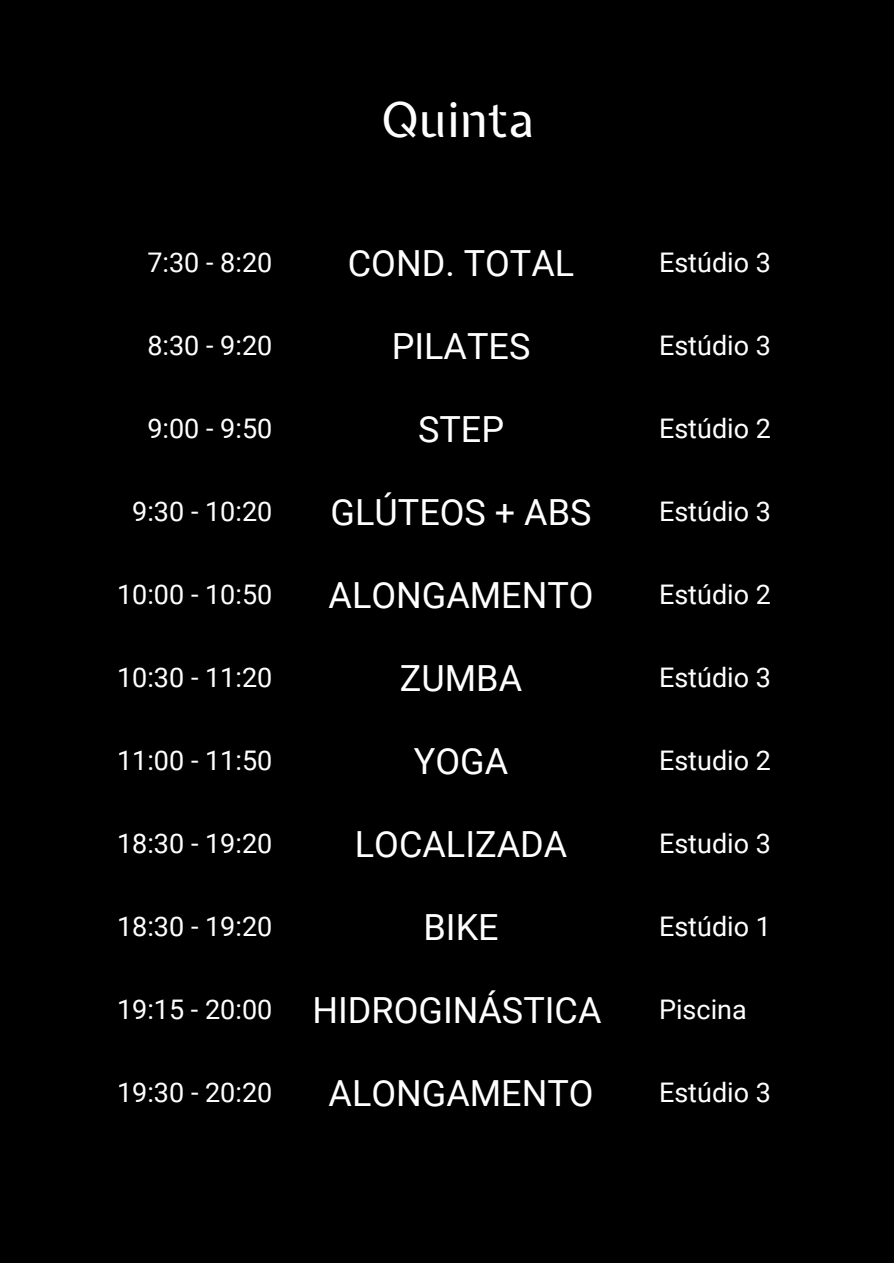
<style>
.page{position:relative;width:894px;height:1264px;background:#fff}
.page>*{position:absolute;margin:0;border:0;box-sizing:border-box;transform-origin:0 0}
.t1{font:48px "Expletus Sans";color:#fff}
.t2{font:36px "Roboto";color:#fff}
.t3{font:27px "Roboto";color:#fff}
</style>
<div class="page">
<div style="left:0;top:0;width:893px;height:1261px;background:#000"></div>
<h1 class="t1" style="left:381px;top:88px;width:154px">Quinta</h1>
<h2 class="t3" style="left:147px;top:247px;width:126px">7:30 - 8:20</h2>
<p class="t2" style="left:348px;top:243px;width:228px">COND. TOTAL</p>
<p class="t3" style="left:659px;top:247px;width:113px">Estúdio 3</p>
<h2 class="t3" style="left:147px;top:330px;width:126px">8:30 - 9:20</h2>
<p class="t2" style="left:391px;top:326px;width:140px">PILATES</p>
<p class="t3" style="left:659px;top:330px;width:113px">Estúdio 3</p>
<h2 class="t3" style="left:147px;top:413px;width:126px">9:00 - 9:50</h2>
<p class="t2" style="left:418px;top:408px;width:87px">STEP</p>
<p class="t3" style="left:659px;top:413px;width:113px">Estúdio 2</p>
<h2 class="t3" style="left:132px;top:496px;width:141px">9:30 - 10:20</h2>
<p class="t2" style="left:330px;top:491px;width:262px">GLÚTEOS + ABS</p>
<p class="t3" style="left:659px;top:496px;width:113px">Estúdio 3</p>
<h2 class="t3" style="left:117px;top:579px;width:157px">10:00 - 10:50</h2>
<p class="t2" style="left:328px;top:574px;width:266px">ALONGAMENTO</p>
<p class="t3" style="left:659px;top:579px;width:113px">Estúdio 2</p>
<h2 class="t3" style="left:117px;top:662px;width:157px">10:30 - 11:20</h2>
<p class="t2" style="left:400px;top:657px;width:124px">ZUMBA</p>
<p class="t3" style="left:659px;top:662px;width:113px">Estúdio 3</p>
<h2 class="t3" style="left:117px;top:745px;width:157px">11:00 - 11:50</h2>
<p class="t2" style="left:414px;top:740px;width:96px">YOGA</p>
<p class="t3" style="left:659px;top:745px;width:113px">Estudio 2</p>
<h2 class="t3" style="left:117px;top:828px;width:157px">18:30 - 19:20</h2>
<p class="t2" style="left:355px;top:823px;width:214px">LOCALIZADA</p>
<p class="t3" style="left:659px;top:828px;width:113px">Estudio 3</p>
<h2 class="t3" style="left:117px;top:911px;width:157px">18:30 - 19:20</h2>
<p class="t2" style="left:423px;top:906px;width:77px">BIKE</p>
<p class="t3" style="left:659px;top:911px;width:113px">Estúdio 1</p>
<h2 class="t3" style="left:117px;top:994px;width:157px">19:15 - 20:00</h2>
<p class="t2" style="left:312px;top:989px;width:290px">HIDROGINÁSTICA</p>
<p class="t3" style="left:659px;top:993px;width:89px">Piscina</p>
<h2 class="t3" style="left:117px;top:1076px;width:157px">19:30 - 20:20</h2>
<p class="t2" style="left:328px;top:1072px;width:266px">ALONGAMENTO</p>
<p class="t3" style="left:659px;top:1076px;width:113px">Estúdio 3</p>
</div>
